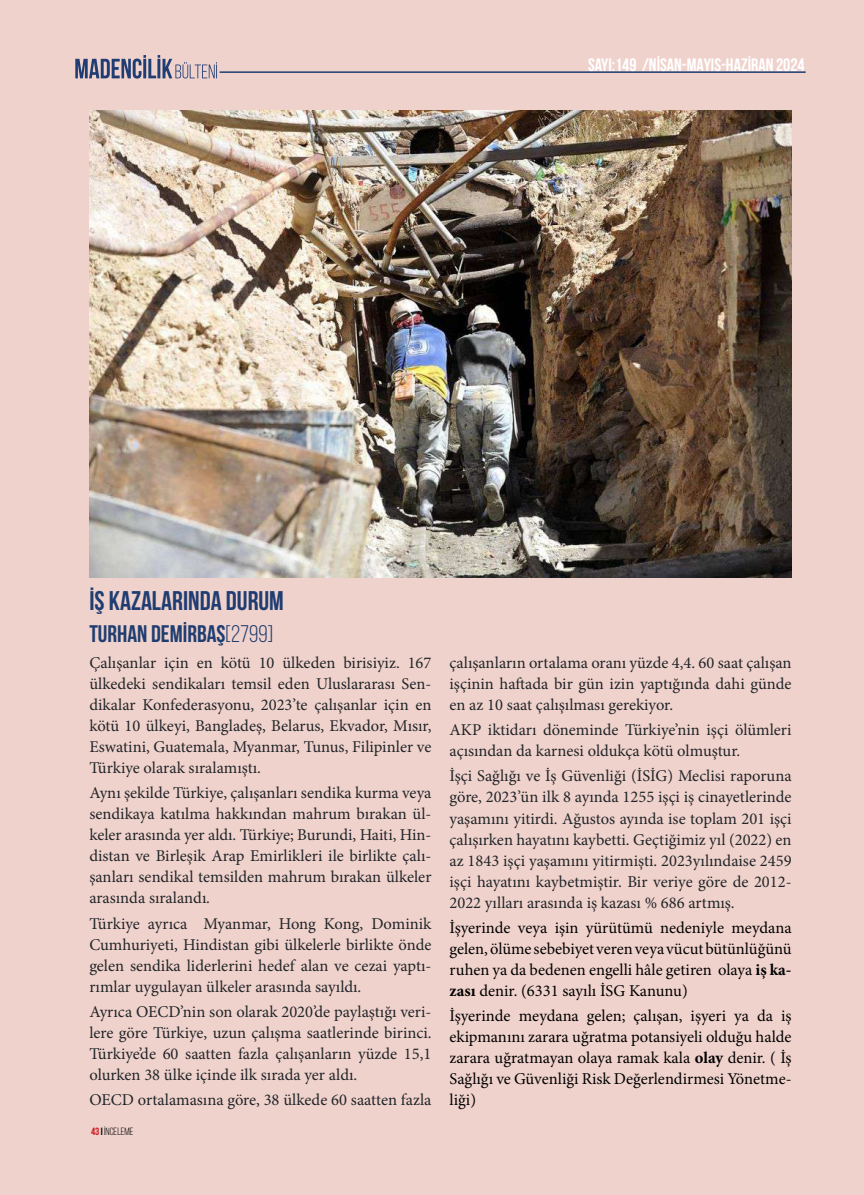
<style>
.page{position:relative;width:864px;height:1195px;background:#fff}
.page>*{position:absolute;margin:0;border:0;box-sizing:border-box;transform-origin:0 0}
.t1{font:700 27px "Bebas Neue";color:#1f3d72}
.t2{font:700 24px "Bebas Neue";color:#1f3d70}
.t3{font:700 18px "Bebas Neue";color:#fff}
.t4{font:16.5px/21px "Minion Pro";color:#212529;text-align:justify}
.t5{font:16.5px/21px "Minion Pro";color:#000;text-align:justify}
.t6{font:10.5px "Bebas Neue";color:#000}
.s1{font-weight:400}
.s2{font-weight:700;color:#ce181c}
.s3{font-weight:700}
</style>
<div class="page">
<div style="left:0;top:0;width:863px;height:1195px;background:#f0d2cc"></div>
<svg style="left:75px;top:55px;width:142px;height:24px"></svg>
<hr style="left:219px;top:71px;width:586px;height:2px;background:#1f3d71">
<img style="left:89px;top:111px;width:702px;height:467px">
<p class="t3" style="left:587px;top:55px;width:218px">sayı:149 /NİSAN-MAYIS-HAZİRAN 2024</p>
<h1 class="t1" style="left:89px;top:586px;width:196px">İŞ KAZALARINDA DURUM</h1>
<h2 class="t2" style="left:89px;top:621px;width:185px">TURHAN DEMİRBAŞ<span class="s1">[2799]</span></h2>
<p class="t4" style="left:89px;top:652px;width:343px">Çalışanlar için en kötü 10 ülkeden birisiyiz. 167 ülkedeki sendikaları temsil eden Uluslararası Sen&shy;dikalar Konfederasyonu, 2023’te çalışanlar için en kötü 10 ülkeyi, Bangladeş, Belarus, Ekvador, Mısır, Eswatini, Guatemala, Myanmar, Tunus, Filipinler ve Türkiye olarak sıralamıştı.</p>
<p class="t4" style="left:89px;top:782px;width:343px">Aynı şekilde Türkiye, çalışanları sendika kurma veya sendikaya katılma hakkından mahrum bırakan ül&shy;keler arasında yer aldı. Türkiye; Burundi, Haiti, Hin&shy;distan ve Birleşik Arap Emirlikleri ile birlikte çalı&shy;şanları sendikal temsilden mahrum bırakan ülkeler arasında sıralandı.</p>
<p class="t4" style="left:89px;top:913px;width:343px">Türkiye ayrıca Myanmar, Hong Kong, Dominik Cumhuriyeti, Hindistan gibi ülkelerle birlikte önde gelen sendika liderlerini hedef alan ve cezai yaptı&shy;rımlar uygulayan ülkeler arasında sayıldı.</p>
<p class="t4" style="left:89px;top:1001px;width:343px">Ayrıca OECD’nin son olarak 2020’de paylaştığı veri&shy;lere göre Türkiye, uzun çalışma saatlerinde birinci.<br>Türkiye’de 60 saatten fazla çalışanların yüzde 15,1 olurken 38 ülke içinde ilk sırada yer aldı.</p>
<p class="t4" style="left:89px;top:1089px;width:343px">OECD ortalamasına göre, 38 ülkede 60 saatten fazla</p>
<p class="t6" style="left:91px;top:1126px;width:44px"><span class="s2">43</span><span class="s3">I</span> İNCELEME</p>
<p class="t4" style="left:449px;top:652px;width:343px">çalışanların ortalama oranı yüzde 4,4. 60 saat çalışan işçinin haftada bir gün izin yaptığında dahi günde en az 10 saat çalışılması gerekiyor.</p>
<p class="t4" style="left:449px;top:719px;width:343px">AKP iktidarı döneminde Türkiye’nin işçi ölümleri açısından da karnesi oldukça kötü olmuştur.</p>
<p class="t4" style="left:449px;top:766px;width:343px">İşçi Sağlığı ve İş Güvenliği (İSİG) Meclisi raporuna göre, 2023’ün ilk 8 ayında 1255 işçi iş cinayetlerinde yaşamını yitirdi. Ağustos ayında ise toplam 201 işçi çalışırken hayatını kaybetti. Geçtiğimiz yıl (2022) en az 1843 işçi yaşamını yitirmişti. 2023yılındaise 2459 işçi hayatını kaybetmiştir. Bir veriye göre de 2012- 2022 yılları arasında iş kazası % 686 artmış.</p>
<p class="t5" style="left:449px;top:917px;width:343px">İşyerinde veya işin yürütümü nedeniyle meydana gelen, ölüme sebebiyet veren veya vücut bütünlüğünü ruhen ya da bedenen engelli hâle getiren olaya <span class="s3">iş ka&shy;zası</span> denir. (6331 sayılı İSG Kanunu)</p>
<p class="t5" style="left:449px;top:1005px;width:343px">İşyerinde meydana gelen; çalışan, işyeri ya da iş ekipmanını zarara uğratma potansiyeli olduğu halde zarara uğratmayan olaya ramak kala <span class="s3">olay</span> denir. ( İş Sağlığı ve Güvenliği Risk Değerlendirmesi Yönetme&shy;liği)</p>
</div>
